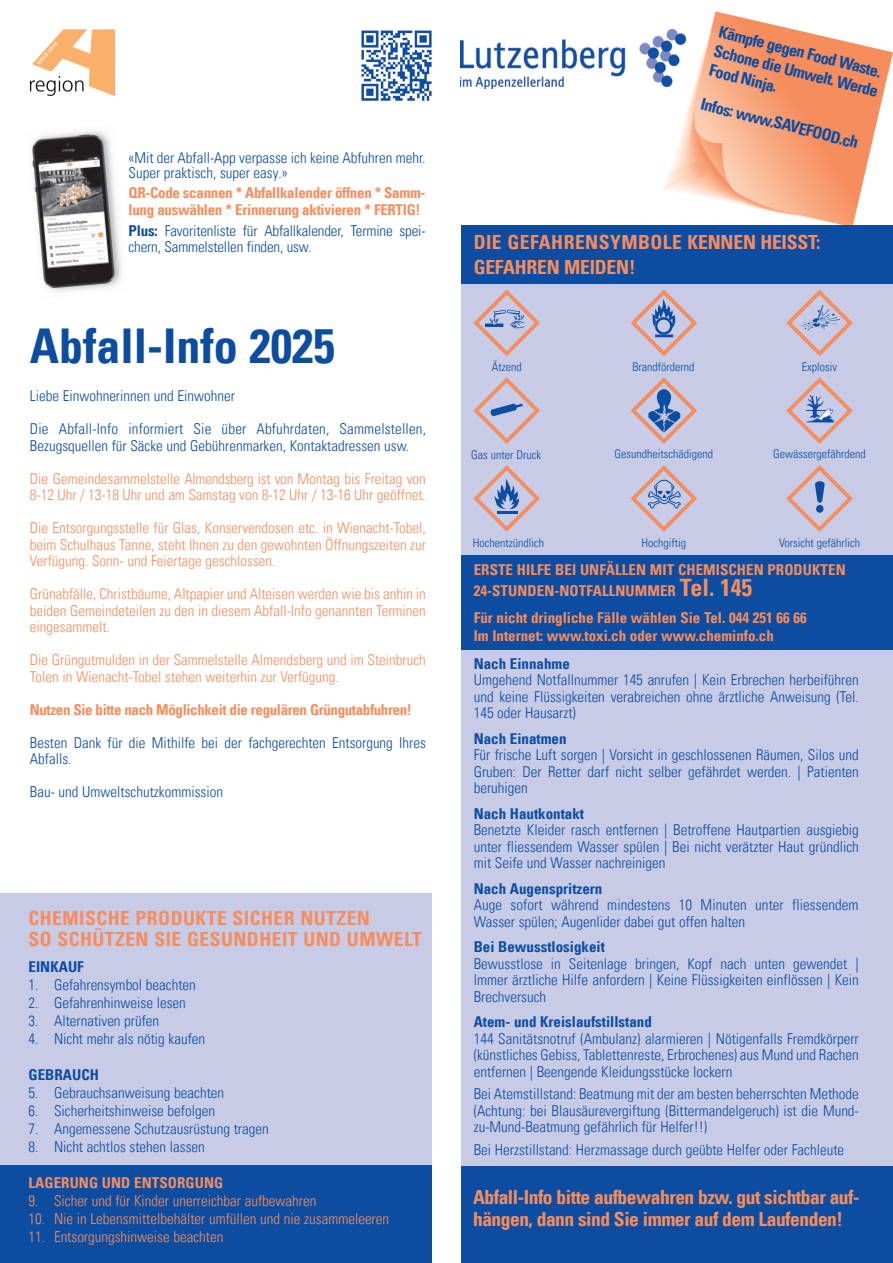
<style>
.page{position:relative;width:893px;height:1263px;background:#fff}
.page>*{position:absolute;margin:0;border:0;box-sizing:border-box;transform-origin:0 0}
.Haupttitel{font:48px "Univers Com 67 Bold Cond";color:#0d4da1}
.Untertitel_13pt_Orange{font:19.5px/25.5px "Univers Com 67 Bold Cond";letter-spacing:-.01em;color:#f68d5d}
.Untertitel_13pt_Orange-2{font:19.5px/21px "Univers Com 67 Bold Cond";letter-spacing:.025em;color:#f68d5d}
.Grundtext_8pt{font:16.5px/19.8px "Univers Com 67 Bold Cond";color:#0d4da1;text-align:justify}
.Grundtext{font:15px/16.5px "Univers Com 47 Light Cond";color:#0d4da1;text-align:justify}
.Grundtext-2{font:15px/16.5px "Univers Com 47 Light Cond";color:#f68d5d}
.Grundtext-3{font:15px "Univers Com 67 Bold Cond";color:#0d4da1}
.Untertitel_10pt{font:15px "Univers Com 67 Bold Cond";letter-spacing:.005em;color:#f68d5d}
.Grundtext-4{font:15px "Univers Com 67 Bold Cond";color:#f68d5d}
.Grundtext-Orange-Bold{font:15px/16.5px "Univers Com 67 Bold Cond";letter-spacing:-.02em;color:#f68d5d}
.Grundtext-Orange-Bold-2{font:15px/16.5px "Univers Com 47 Light Cond";letter-spacing:-.01em;color:#0d4da1}
.Grundtext-5{font:15px "Univers Com 67 Bold Cond";letter-spacing:-.025em;color:#f68d5d}
.Untertitel_10pt-2{font:15px "Univers Com 67 Bold Cond";letter-spacing:.005em;color:#0d4da1}
.Grundtext_10pt_zentriert{font:12px "Univers Com 47 Light Cond";color:#0d4da1}
.s1{font-family:"Univers Com 67 Bold Cond"}
.s2{font-size:24px}
</style>
<div class="page">
<div style="left:461px;top:230px;width:432px;height:1026px;background:#c7cbe6"></div>
<img style="left:460px;top:35px;width:203px;height:54px">
<img style="left:361px;top:30px;width:71px;height:71px">
<img style="left:32px;top:131px;width:90px;height:161px">
<svg style="left:663px;top:11px;width:230px;height:214px"></svg>
<svg style="left:30px;top:29px;width:85px;height:67px"></svg>
<div style="left:461px;top:225px;width:432px;height:59px;background:#0d4da1"></div>
<div style="left:461px;top:555px;width:432px;height:94px;background:#0d4da1"></div>
<div style="left:0;top:893px;width:432px;height:370px;background:#c7cbe6"></div>
<div style="left:0;top:1165px;width:432px;height:98px;background:#0d4da1"></div>
<svg style="left:473px;top:290px;width:67px;height:66px"></svg>
<svg style="left:473px;top:377px;width:67px;height:67px"></svg>
<svg style="left:473px;top:465px;width:67px;height:67px"></svg>
<svg style="left:630px;top:290px;width:67px;height:66px"></svg>
<svg style="left:630px;top:377px;width:67px;height:67px"></svg>
<svg style="left:630px;top:465px;width:67px;height:67px"></svg>
<svg style="left:786px;top:290px;width:67px;height:66px"></svg>
<svg style="left:786px;top:377px;width:67px;height:67px"></svg>
<svg style="left:786px;top:465px;width:67px;height:67px"></svg>
<div style="left:461px;top:1167px;width:432px;height:96px;background:#0d4da1"></div>
<p class="Grundtext" style="left:129px;top:150px;width:298px;line-height:15px">«Mit der Abfall-App verpasse ich keine Abfuhren mehr.<br>Super praktisch, super easy.»</p>
<p class="Grundtext-Orange-Bold" style="left:129px;top:185px;width:298px">QR-Code scannen * Abfallkalender öffnen * Samm&shy;lung auswählen * Erinnerung aktivieren * FERTIG!</p>
<p class="Grundtext-Orange-Bold-2" style="left:129px;top:222px;width:298px"><span class="s1">Plus:</span> Favoritenliste für Abfallkalender, Termine spei&shy;chern, Sammelstellen finden, usw.</p>
<p class="Haupttitel" style="left:30px;top:317px;width:306px">Abfall-Info 2025</p>
<p class="Grundtext" style="left:30px;top:388px;width:207px">Liebe Einwohnerinnen und Einwohner</p>
<p class="Grundtext" style="left:30px;top:421px;width:398px">Die Abfall-Info informiert Sie über Abfuhrdaten, Sammelstellen,<br>Bezugsquellen für Säcke und Gebührenmarken, Kontaktadressen usw.</p>
<p class="Grundtext-2" style="left:30px;top:470px;width:398px">Die Gemeindesammelstelle Almendsberg ist von Montag bis Freitag von<br>8-12 Uhr / 13-18 Uhr und am Samstag von 8-12 Uhr / 13-16 Uhr geöffnet.</p>
<p class="Grundtext-2" style="left:30px;top:520px;width:398px;text-align:justify">Die Entsorgungsstelle für Glas, Konservendosen etc. in Wienacht-Tobel, beim Schulhaus Tanne, steht Ihnen zu den gewohnten Öffnungszeiten zur Verfügung. Sonn- und Feiertage geschlossen.</p>
<p class="Grundtext-2" style="left:30px;top:586px;width:398px;text-align:justify">Grünabfälle, Christbäume, Altpapier und Alteisen werden wie bis anhin in beiden Gemeindeteilen zu den in diesem Abfall-Info genannten Terminen eingesammelt.</p>
<p class="Grundtext-2" style="left:30px;top:652px;width:398px">Die Grüngutmulden in der Sammelstelle Almendsberg und im Steinbruch<br>Tolen in Wienacht-Tobel stehen weiterhin zur Verfügung.</p>
<p class="Grundtext-5" style="left:30px;top:700px;width:384px">Nutzen Sie bitte nach Möglichkeit die regulären Grüngutabfuhren!</p>
<p class="Grundtext" style="left:30px;top:734px;width:398px">Besten Dank für die Mithilfe bei der fachgerechten Entsorgung Ihres<br>Abfalls.</p>
<p class="Grundtext" style="left:30px;top:784px;width:195px">Bau- und Umweltschutzkommission</p>
<p class="Untertitel_13pt_Orange-2" style="left:28px;top:907px;width:395px">CHEMISCHE PRODUKTE SICHER NUTZEN<br>SO SCHÜTZEN SIE GESUNDHEIT UND UMWELT</p>
<p class="Untertitel_10pt-2" style="left:28px;top:957px;width:57px">EINKAUF</p>
<p class="Grundtext" style="left:28px;top:976px;width:169px">1. Gefahrensymbol beachten</p>
<p class="Grundtext" style="left:28px;top:994px;width:159px">2. Gefahrenhinweise lesen</p>
<p class="Grundtext" style="left:28px;top:1012px;width:132px">3. Alternativen prüfen</p>
<p class="Grundtext" style="left:28px;top:1030px;width:178px">4. Nicht mehr als nötig kaufen</p>
<p class="Untertitel_10pt-2" style="left:28px;top:1065px;width:72px">GEBRAUCH</p>
<p class="Grundtext" style="left:28px;top:1084px;width:197px">5. Gebrauchsanweisung beachten</p>
<p class="Grundtext" style="left:28px;top:1102px;width:188px">6. Sicherheitshinweise befolgen</p>
<p class="Grundtext" style="left:28px;top:1120px;width:242px">7. Angemessene Schutzausrüstung tragen</p>
<p class="Grundtext" style="left:28px;top:1138px;width:178px">8. Nicht achtlos stehen lassen</p>
<p class="Untertitel_10pt" style="left:28px;top:1173px;width:196px">LAGERUNG UND ENTSORGUNG</p>
<p class="Grundtext-2" style="left:28px;top:1192px;width:289px">9. Sicher und für Kinder unerreichbar aufbewahren</p>
<p class="Grundtext-2" style="left:28px;top:1210px;width:362px">10. Nie in Lebensmittelbehälter umfüllen und nie zusammeleeren</p>
<p class="Grundtext-2" style="left:28px;top:1228px;width:196px">11. Entsorgungshinweise beachten</p>
<p class="Grundtext_8pt" style="left:722px;top:22px;width:170px;rotate:14deg">Kämpfe gegen Food Waste.<br>Schone die Umwelt. Werde Food Ninja.</p>
<p class="Grundtext_8pt" style="left:704px;top:94px;width:163px;rotate:14deg">Infos: www.SAVEFOOD.ch</p>
<p class="Untertitel_13pt_Orange" style="left:474px;top:229px;width:348px">DIE GEFAHRENSYMBOLE KENNEN HEISST:<br>GEFAHREN MEIDEN!</p>
<p class="Grundtext_10pt_zentriert" style="left:492px;top:360px;width:31px">Ätzend</p>
<p class="Grundtext_10pt_zentriert" style="left:632px;top:360px;width:63px">Brandfördernd</p>
<p class="Grundtext_10pt_zentriert" style="left:802px;top:360px;width:37px">Explosiv</p>
<p class="Grundtext_10pt_zentriert" style="left:471px;top:447px;width:71px">Gas unter Druck</p>
<p class="Grundtext_10pt_zentriert" style="left:614px;top:446px;width:100px">Gesundheitschädigend</p>
<p class="Grundtext_10pt_zentriert" style="left:773px;top:446px;width:94px">Gewässergefährdend</p>
<p class="Grundtext_10pt_zentriert" style="left:473px;top:535px;width:73px">Hochentzündlich</p>
<p class="Grundtext_10pt_zentriert" style="left:641px;top:535px;width:46px">Hochgiftig</p>
<p class="Grundtext_10pt_zentriert" style="left:779px;top:535px;width:83px">Vorsicht gefährlich</p>
<p class="Untertitel_10pt" style="left:474px;top:560px;width:373px">ERSTE HILFE BEI UNFÄLLEN MIT CHEMISCHEN PRODUKTEN</p>
<p class="Untertitel_10pt" style="left:474px;top:581px;width:280px">24-STUNDEN-NOTFALLNUMMER <span class="s2">Tel. 145</span></p>
<p class="Grundtext-4" style="left:474px;top:608px;width:334px">Für nicht dringliche Fälle wählen Sie Tel. 044 251 66 66</p>
<p class="Grundtext-4" style="left:474px;top:626px;width:302px">Im Internet: www.toxi.ch oder www.cheminfo.ch</p>
<p class="Grundtext-3" style="left:474px;top:654px;width:98px">Nach Einnahme</p>
<p class="Grundtext" style="left:474px;top:671px;width:387px">Umgehend Notfallnummer 145 anrufen | Kein Erbrechen herbeiführen und keine Flüssigkeiten verabreichen ohne ärztliche Anweisung (Tel.<br>145 oder Hausarzt)</p>
<p class="Grundtext-3" style="left:474px;top:729px;width:94px">Nach Einatmen</p>
<p class="Grundtext" style="left:474px;top:746px;width:387px">Für frische Luft sorgen | Vorsicht in geschlossenen Räumen, Silos und Gruben: Der Retter darf nicht selber gefährdet werden. | Patienten beruhigen</p>
<p class="Grundtext-3" style="left:474px;top:804px;width:112px">Nach Hautkontakt</p>
<p class="Grundtext" style="left:474px;top:821px;width:387px">Benetzte Kleider rasch entfernen | Betroffene Hautpartien ausgiebig unter fliessendem Wasser spülen | Bei nicht verätzter Haut gründlich mit Seife und Wasser nachreinigen</p>
<p class="Grundtext-3" style="left:474px;top:879px;width:130px">Nach Augenspritzern</p>
<p class="Grundtext" style="left:474px;top:896px;width:386px">Auge sofort während mindestens 10 Minuten unter fliessendem<br>Wasser spülen; Augenlider dabei gut offen halten</p>
<p class="Grundtext-3" style="left:474px;top:937px;width:133px">Bei Bewusstlosigkeit</p>
<p class="Grundtext" style="left:474px;top:955px;width:387px">Bewusstlose in Seitenlage bringen, Kopf nach unten gewendet | Immer ärztliche Hilfe anfordern | Keine Flüssigkeiten einflössen | Kein Brechversuch</p>
<p class="Grundtext-3" style="left:474px;top:1012px;width:180px">Atem- und Kreislaufstillstand</p>
<p class="Grundtext" style="left:474px;top:1030px;width:387px">144 Sanitätsnotruf (Ambulanz) alarmieren | Nötigenfalls Fremdkörperr (künstliches Gebiss, Tablettenreste, Erbrochenes) aus Mund und Rachen entfernen | Beengende Kleidungsstücke lockern</p>
<p class="Grundtext" style="left:474px;top:1085px;width:387px">Bei Atemstillstand: Beatmung mit der am besten beherrschten Methode (Achtung: bei Blausäurevergiftung (Bittermandelgeruch) ist die Mund&shy;zu-Mund-Beatmung gefährlich für Helfer!!)</p>
<p class="Grundtext" style="left:474px;top:1141px;width:372px">Bei Herzstillstand: Herzmassage durch geübte Helfer oder Fachleute</p>
<p class="Untertitel_13pt_Orange" style="left:473px;top:1185px;width:388px;line-height:22.5px">Abfall-Info bitte aufbewahren bzw. gut sichtbar auf&shy;hängen, dann sind Sie immer auf dem Laufenden!</p>
</div>
